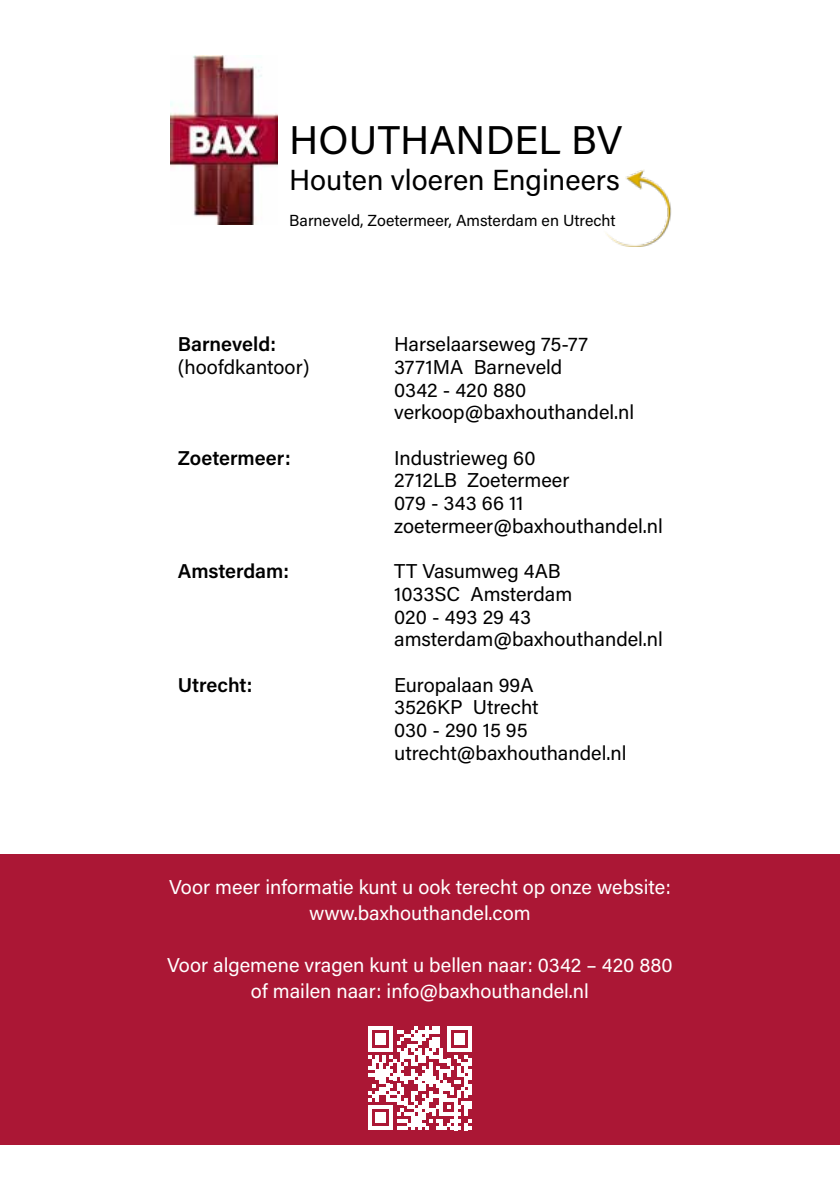
<style>
.page{position:relative;width:840px;height:1191px;background:#fff}
.page>*{position:absolute;margin:0;border:0;box-sizing:border-box;transform-origin:0 0}
.t1{font:40px "Acumin Pro";color:#000}
.t2{font:29px "Acumin Pro";color:#000}
.t3{font:20px/22.6px "Acumin Pro";color:#000}
.t4{font:20px/26px "Acumin Pro";color:#fff;text-align:center}
.t5{font:600 20px "Acumin Pro";color:#000}
.t6{font:16px "Acumin Pro";color:#000}
</style>
<div class="page">
<div style="left:0;top:853px;width:839px;height:291px;background:#ab1735"></div>
<img style="left:605px;top:169px;width:67px;height:77px">
<img style="left:170px;top:56px;width:107px;height:169px">
<svg style="left:368px;top:1026px;width:103px;height:104px"></svg>
<h1 class="t1" style="left:289px;top:112px;width:334px">HOUTHANDEL BV</h1>
<h2 class="t2" style="left:289px;top:160px;width:332px">Houten vloeren Engineers</h2>
<p class="t6" style="left:289px;top:209px;width:328px">Barneveld, Zoetermeer, Amsterdam en Utrecht</p>
<p class="t5" style="left:178px;top:330px;width:100px">Barneveld:</p>
<p class="t3" style="left:394px;top:332px;width:195px">Harselaarseweg 75-77</p>
<p class="t3" style="left:178px;top:355px;width:133px">(hoofdkantoor)</p>
<p class="t3" style="left:394px;top:355px;width:241px">3771MA Barneveld<br>0342 - 420 880 verkoop@baxhouthandel.nl</p>
<p class="t5" style="left:178px;top:444px;width:114px">Zoetermeer:</p>
<p class="t3" style="left:394px;top:445px;width:270px">Industrieweg 60<br>2712LB Zoetermeer<br>079 - 343 66 11 zoetermeer@baxhouthandel.nl</p>
<p class="t5" style="left:178px;top:557px;width:113px">Amsterdam:</p>
<p class="t3" style="left:394px;top:559px;width:270px">TT Vasumweg 4AB<br>1033SC Amsterdam<br>020 - 493 29 43 amsterdam@baxhouthandel.nl</p>
<p class="t5" style="left:178px;top:670px;width:76px">Utrecht:</p>
<p class="t3" style="left:394px;top:672px;width:234px">Europalaan 99A<br>3526KP Utrecht<br>030 - 290 15 95 utrecht@baxhouthandel.nl</p>
<p class="t4" style="left:169px;top:873px;width:502px">Voor meer informatie kunt u ook terecht op onze website: www.baxhouthandel.com</p>
<p class="t4" style="left:167px;top:951px;width:507px">Voor algemene vragen kunt u bellen naar: 0342 – 420 880 of mailen naar: info@baxhouthandel.nl</p>
</div>
